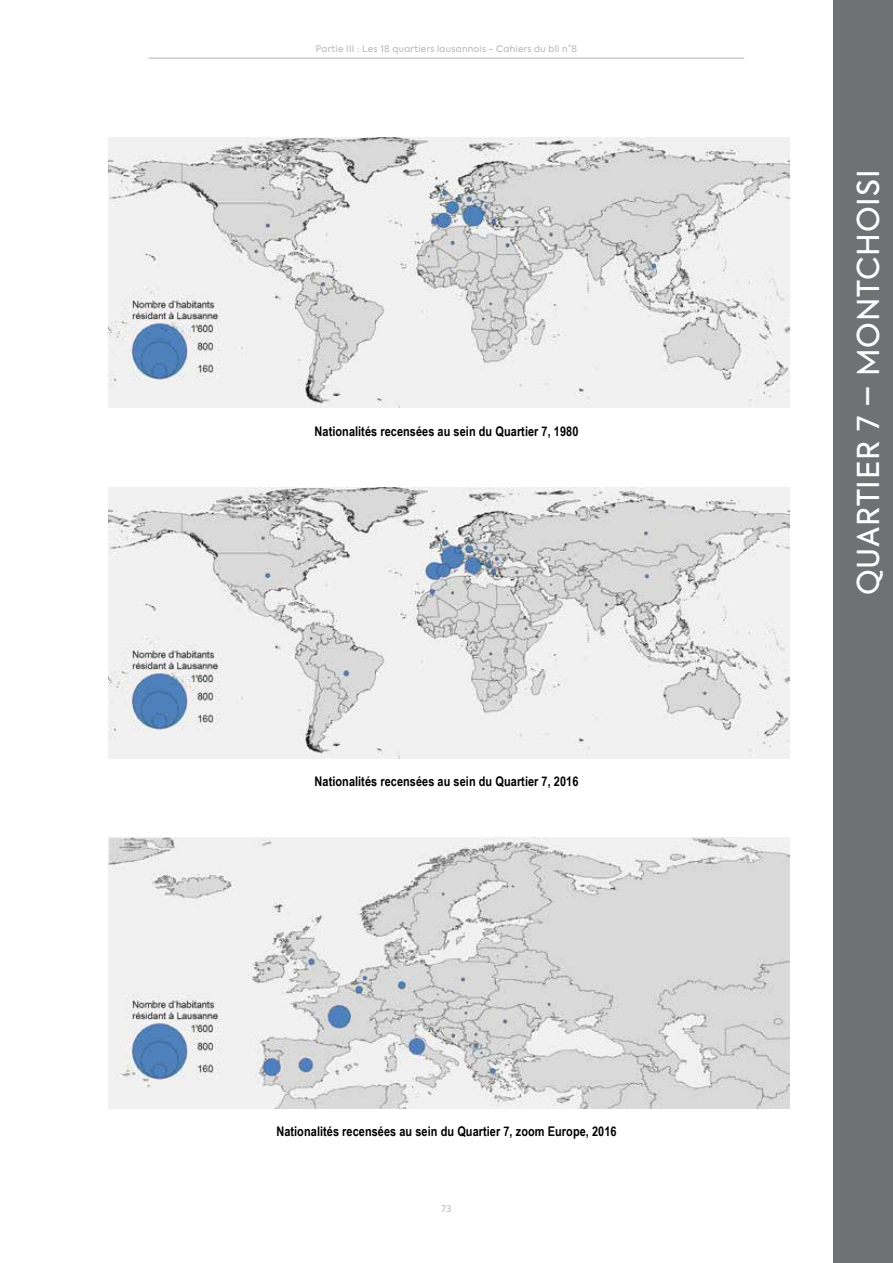
<style>
.page{position:relative;width:893px;height:1263px;background:#fff}
.page>*{position:absolute;margin:0;border:0;box-sizing:border-box;transform-origin:0 0}
.t1{font:30px "Axiforma";letter-spacing:.03em;color:#fff}
.t2{font:700 13.35px "Arial Narrow";letter-spacing:.005em;color:#000}
.t3{font:9px "Axiforma";letter-spacing:.03em;color:#b1b3b4}
</style>
<div class="page">
<hr style="left:149px;top:58px;width:595px;height:1px;background:#b1b3b4">
<div style="left:833px;top:0;width:60px;height:1263px;background:#707172"></div>
<img style="left:109px;top:137px;width:680px;height:271px">
<img style="left:109px;top:487px;width:680px;height:271px">
<img style="left:109px;top:837px;width:680px;height:271px">
<p class="t3" style="left:316px;top:43px;width:263px">Partie III : Les 18 quartiers lausannois - Cahiers du bli n°8</p>
<p class="t2" style="left:315px;top:421px;width:265px">Nationalités recensées au sein du Quartier 7, 1980</p>
<p class="t2" style="left:315px;top:771px;width:265px">Nationalités recensées au sein du Quartier 7, 2016</p>
<p class="t2" style="left:276px;top:1121px;width:342px">Nationalités recensées au sein du Quartier 7, zoom Europe, 2016</p>
<p class="t3" style="left:442px;top:1203px;width:11px">73</p>
<h1 class="t1" style="left:849px;top:595px;width:427px;rotate:-90deg">QUARTIER 7 – MONTCHOISI</h1>
</div>
